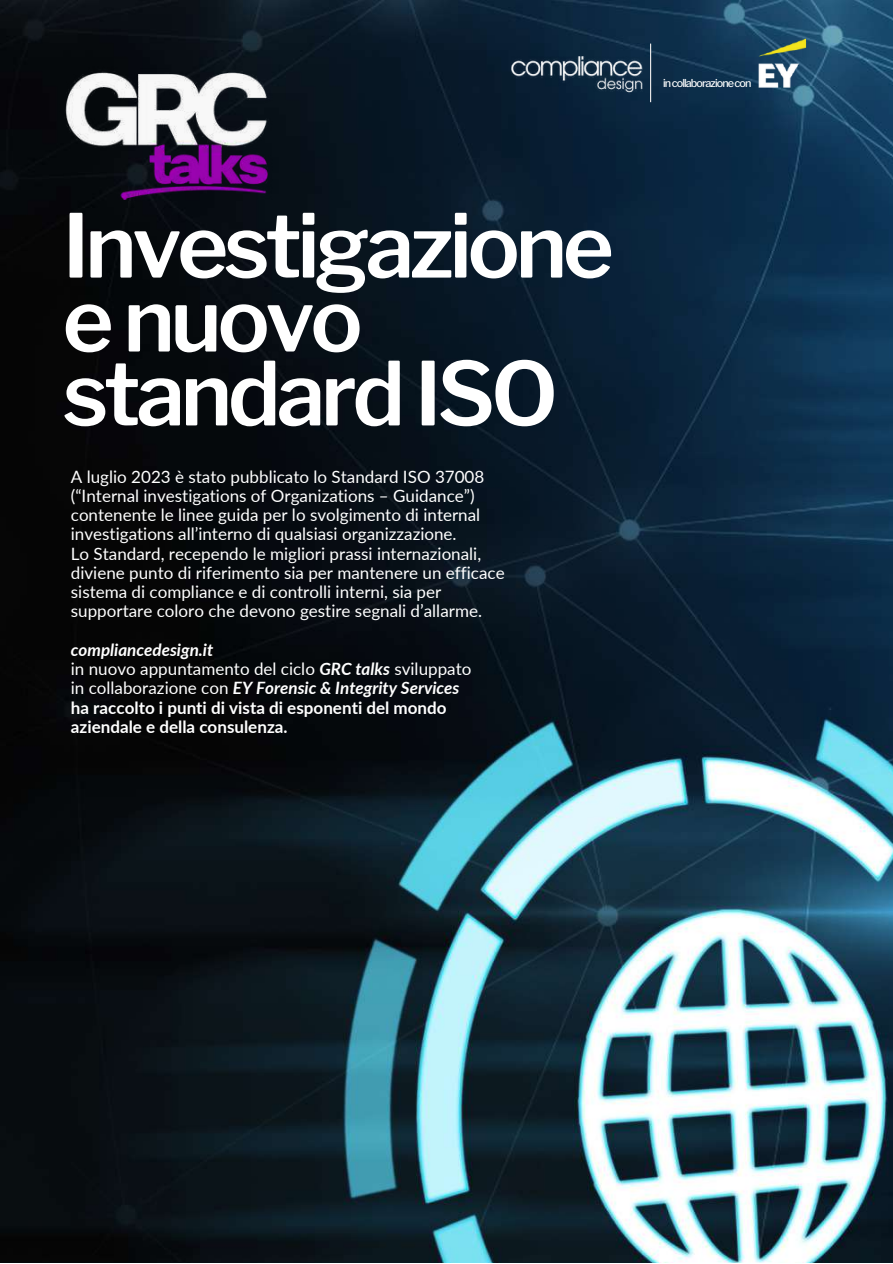
<style>
.page{position:relative;width:893px;height:1264px;background:#fff}
.page>*{position:absolute;margin:0;border:0;box-sizing:border-box;transform-origin:0 0}
.t1{font:600 87.3px/73.9px "Libre Franklin";letter-spacing:-.05em;color:#fff}
.t2{font:16.95px/19.2px "Lato";color:#fff}
.t3{font:700 16.95px/19.2px "Lato";color:#fff}
.t4{font:500 10.8px "Libre Franklin";letter-spacing:-.085em;color:#fff}
.s1{font-style:italic}
.s2{font-weight:400}
</style>
<div class="page">
<img style="left:0;top:0;width:892px;height:1262px">
<img style="left:52px;top:64px;width:248px;height:145px">
<img style="left:755px;top:37px;width:53px;height:52px">
<img style="left:511px;top:51px;width:131px;height:44px">
<hr style="left:650px;top:44px;width:1px;height:58px;background:#efeeed">
<h1 class="t1" style="left:63px;top:209px;width:552px">Investigazione e nuovo standard ISO</h1>
<p class="t2" style="left:71px;top:466px;width:435px">A luglio 2023 è stato pubblicato lo Standard ISO 37008 (“Internal investigations of Organizations – Guidance”) contenente le linee guida per lo svolgimento di internal investigations all’interno di qualsiasi organizzazione.<br>Lo Standard, recependo le migliori prassi internazionali, diviene punto di riferimento sia per mantenere un efficace sistema di compliance e di controlli interni, sia per supportare coloro che devono gestire segnali d’allarme.</p>
<p class="t3" style="left:71px;top:639px;width:402px"><span class="s1">compliancedesign.it<br></span><span class="s2">in nuovo appuntamento del ciclo</span> <span class="s1">GRC talks</span> <span class="s2">sviluppato in collaborazione con</span> <span class="s1">EY Forensic &amp; Integrity Services </span>ha raccolto i punti di vista di esponenti del mondo aziendale e della consulenza.</p>
<p class="t4" style="left:663px;top:77px;width:90px">incollaborazionecon</p>
</div>
